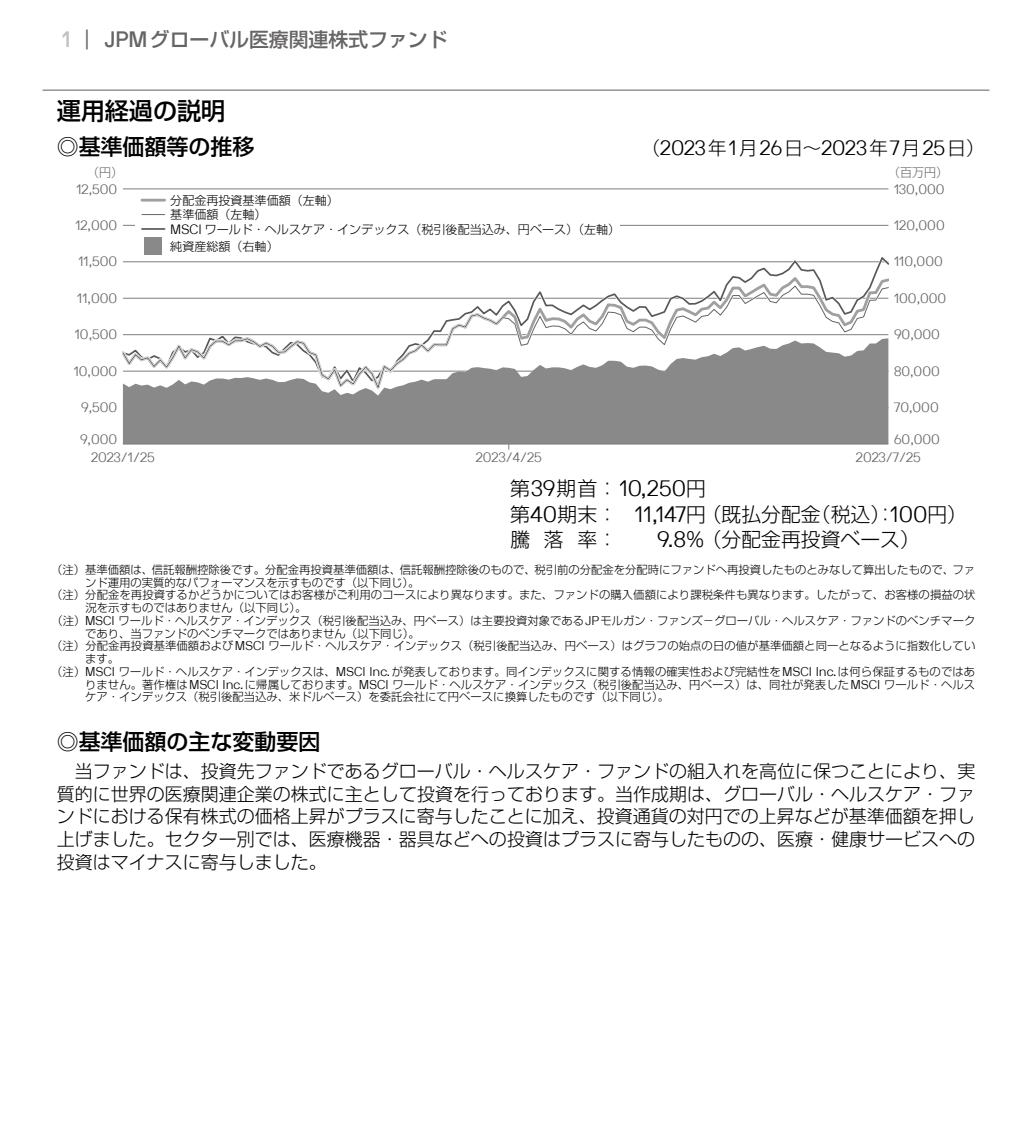
<style>
.page{position:relative;width:1032px;height:1134px;background:#fff}
.page>*{position:absolute;margin:0;border:0;box-sizing:border-box;transform-origin:0 0}
.t1{font:500 24px "Shin Go Pro";color:#000}
.t2{font:22.2px "JPMAM Pro Lig";color:#000}
.t3{font:500 22px "Shin Go Pro";color:#000}
.t4{font:20.6px "JPMAM Pro Lig";letter-spacing:-.005em;color:#000}
.t5{font:300 19.8px/25.6px "Shin Go Pro";color:#000}
.t6{font:500 19.8px "Shin Go Pro";color:#666464}
.t7{font:300 18px/22.6px "Shin Go Pro";color:#000;text-align:justify}
.t8{font:13.4px "JPMAM Pro Lig";color:#666464}
.t9{font:300 12px "Shin Go Pro";color:#000}
.t10{font:300 12px "Shin Go Pro";color:#666464}
.t11{font:300 11.4px "Shin Go Pro";letter-spacing:.005em;color:#000}
.s1{font-family:"JPMAM Pro Med";font-weight:400;font-size:22.2px;color:#bfc0c0}
.s2{font-family:"JPMAM Pro Med";font-weight:400;font-size:22.2px}
.s3{font-family:"Shin Go Pro";font-weight:300;font-size:18.4px}
.s4{font-family:"JPMAM Pro Lig";font-weight:400;font-size:13.4px}
.s5{font-family:"Shin Go Pro";font-weight:300;font-size:19.8px}
.s6{font-family:"JPMAM Pro Lig";font-weight:400;font-size:22.2px}
.s7{font-family:"JPMAM Pro Lig";font-weight:400;font-size:12.6px}
</style>
<div class="page">
<hr style="left:123px;top:225px;width:765px;height:1px;background:#7d7d7d">
<div style="left:123px;top:399px;width:765px;height:44px;background:#898989"></div>
<svg style="left:123px;top:257px;width:765px;height:16px"></svg>
<svg style="left:123px;top:273px;width:765px;height:126px"></svg>
<svg style="left:123px;top:274px;width:765px;height:121px"></svg>
<svg style="left:123px;top:283px;width:765px;height:110px"></svg>
<svg style="left:123px;top:285px;width:765px;height:105px"></svg>
<hr style="left:123px;top:188px;width:765px;height:1px;background:#7d7d7d">
<hr style="left:123px;top:443px;width:765px;height:1px;background:#7d7d7d">
<div style="left:135px;top:193px;width:144px;height:66px;background:#fff"></div>
<div style="left:136px;top:192px;width:484px;height:48px;background:#fff"></div>
<div style="left:145px;top:237px;width:17px;height:17px;background:#898989"></div>
<svg style="left:142px;top:214px;width:23px;height:1px"></svg>
<hr style="left:142px;top:198px;width:23px;height:4px;background:#e5e6e6">
<hr style="left:142px;top:199px;width:23px;height:3px;background:#9fa0a0">
<hr style="left:142px;top:228px;width:23px;height:2px;background:#595757">
<hr style="left:43px;top:90px;width:946px;height:1px;background:#727171">
<h3 class="t6" style="left:62px;top:23px;width:387px"><span class="s1">1</span> ｜ <span class="s2">JPM</span>グローバル医療関連株式ファンド</h3>
<h1 class="t1" style="left:57px;top:92px;width:170px">運用経過の説明</h1>
<h3 class="t3" style="left:57px;top:129px;width:199px">◎基準価額等の推移</h3>
<h3 class="t4" style="left:642px;top:136px;width:344px"><span class="s3">（</span>2023<span class="s3">年</span>1<span class="s3">月</span>26<span class="s3">日～</span>2023<span class="s3">年</span>7<span class="s3">月</span>25<span class="s3">日）</span></h3>
<p class="t10" style="left:87px;top:162px;width:38px">（円）</p>
<p class="t10" style="left:888px;top:162px;width:62px">（百万円）</p>
<p class="t8" style="left:76px;top:181px;width:42px">12,500</p>
<p class="t8" style="left:75px;top:218px;width:43px">12,000</p>
<p class="t9" style="left:170px;top:190px;width:170px">分配金再投資基準価額（左軸）</p>
<p class="t9" style="left:170px;top:219px;width:451px"><span class="s4">MSCI</span> ワールド・ヘルスケア・インデックス（税引後配当込み、円ベース）（左軸）</p>
<p class="t9" style="left:170px;top:205px;width:98px">基準価額（左軸）</p>
<p class="t8" style="left:894px;top:181px;width:52px">130,000</p>
<p class="t8" style="left:894px;top:218px;width:52px">120,000</p>
<p class="t9" style="left:170px;top:236px;width:110px">純資産総額（右軸）</p>
<p class="t8" style="left:78px;top:254px;width:40px">11,500</p>
<p class="t8" style="left:894px;top:254px;width:50px">110,000</p>
<p class="t8" style="left:77px;top:290px;width:41px">11,000</p>
<p class="t8" style="left:894px;top:290px;width:54px">100,000</p>
<p class="t8" style="left:75px;top:327px;width:44px">10,500</p>
<p class="t8" style="left:894px;top:327px;width:47px">90,000</p>
<p class="t8" style="left:74px;top:363px;width:45px">10,000</p>
<p class="t8" style="left:894px;top:363px;width:47px">80,000</p>
<p class="t8" style="left:81px;top:400px;width:38px">9,500</p>
<p class="t8" style="left:894px;top:400px;width:46px">70,000</p>
<p class="t8" style="left:80px;top:432px;width:39px">9,000</p>
<p class="t8" style="left:894px;top:432px;width:47px">60,000</p>
<p class="t8" style="left:91px;top:450px;width:65px">2023/1/25</p>
<p class="t8" style="left:476px;top:450px;width:68px">2023/4/25</p>
<p class="t8" style="left:856px;top:450px;width:66px">2023/7/25</p>
<h2 class="t2" style="left:510px;top:476px;width:197px"><span class="s5">第</span>39<span class="s5">期首：</span>10,250<span class="s5">円</span></h2>
<h3 class="t5" style="left:510px;top:499px;width:458px">第<span class="s6">40</span>期末： <span class="s6">11,147</span>円（既払分配金（税込）：<span class="s6">100</span>円）騰落率：</h3>
<h3 class="t5" style="left:657px;top:524px;width:264px"><span class="s6">9.8%</span>（分配金再投資ベース）</h3>
<p class="t11" style="left:51px;top:560px;width:926px">（注）基準価額は、信託報酬控除後です。分配金再投資基準価額は、信託報酬控除後のもので、税引前の分配金を分配時にファンドへ再投資したものとみなして算出したもので、ファ</p>
<p class="t11" style="left:85px;top:573px;width:336px">ンド運用の実質的なパフォーマンスを示すものです（以下同じ）。</p>
<p class="t11" style="left:51px;top:586px;width:926px">（注）分配金を再投資するかどうかについてはお客様がご利用のコースにより異なります。また、ファンドの購入価額により課税条件も異なります。したがって、お客様の損益の状</p>
<p class="t11" style="left:85px;top:598px;width:223px">況を示すものではありません（以下同じ）。</p>
<p class="t11" style="left:51px;top:611px;width:925px">（注）<span class="s7">MSCI</span> ワールド・ヘルスケア・インデックス（税引後配当込み、円ベース）は主要投資対象である<span class="s7">JP</span>モルガン・ファンズ－グローバル・ヘルスケア・ファンドのベンチマーク</p>
<p class="t11" style="left:85px;top:624px;width:336px">であり、当ファンドのベンチマークではありません（以下同じ）。</p>
<p class="t11" style="left:51px;top:637px;width:926px">（注）分配金再投資基準価額および<span class="s7">MSCI</span> ワールド・ヘルスケア・インデックス（税引後配当込み、円ベース）はグラフの始点の日の値が基準価額と同一となるように指数化してい</p>
<p class="t11" style="left:85px;top:649px;width:36px">ます。</p>
<p class="t11" style="left:51px;top:662px;width:926px">（注）<span class="s7">MSCI</span> ワールド・ヘルスケア・インデックスは、<span class="s7">MSCI Inc.</span>が発表しております。同インデックスに関する情報の確実性および完結性を<span class="s7">MSCI Inc.</span>は何ら保証するものではあ</p>
<p class="t11" style="left:85px;top:675px;width:892px">りません。著作権は<span class="s7">MSCI Inc.</span>に帰属しております。<span class="s7">MSCI</span> ワールド・ヘルスケア・インデックス（税引後配当込み、円ベース）は、同社が発表した<span class="s7">MSCI</span> ワールド・ヘルス</p>
<p class="t11" style="left:85px;top:688px;width:585px">ケア・インデックス（税引後配当込み、米ドルベース）を委託会社にて円ベースに換算したものです（以下同じ）。</p>
<h3 class="t3" style="left:57px;top:724px;width:265px">◎基準価額の主な変動要因</h3>
<p class="t7" style="left:57px;top:757px;width:920px">　当ファンドは、投資先ファンドであるグローバル・ヘルスケア・ファンドの組入れを高位に保つことにより、実質的に世界の医療関連企業の株式に主として投資を行っております。当作成期は、グローバル・ヘルスケア・ファンドにおける保有株式の価格上昇がプラスに寄与したことに加え、投資通貨の対円での上昇などが基準価額を押し上げました。セクター別では、医療機器・器具などへの投資はプラスに寄与したものの、医療・健康サービスへの投資はマイナスに寄与しました。</p>
</div>
